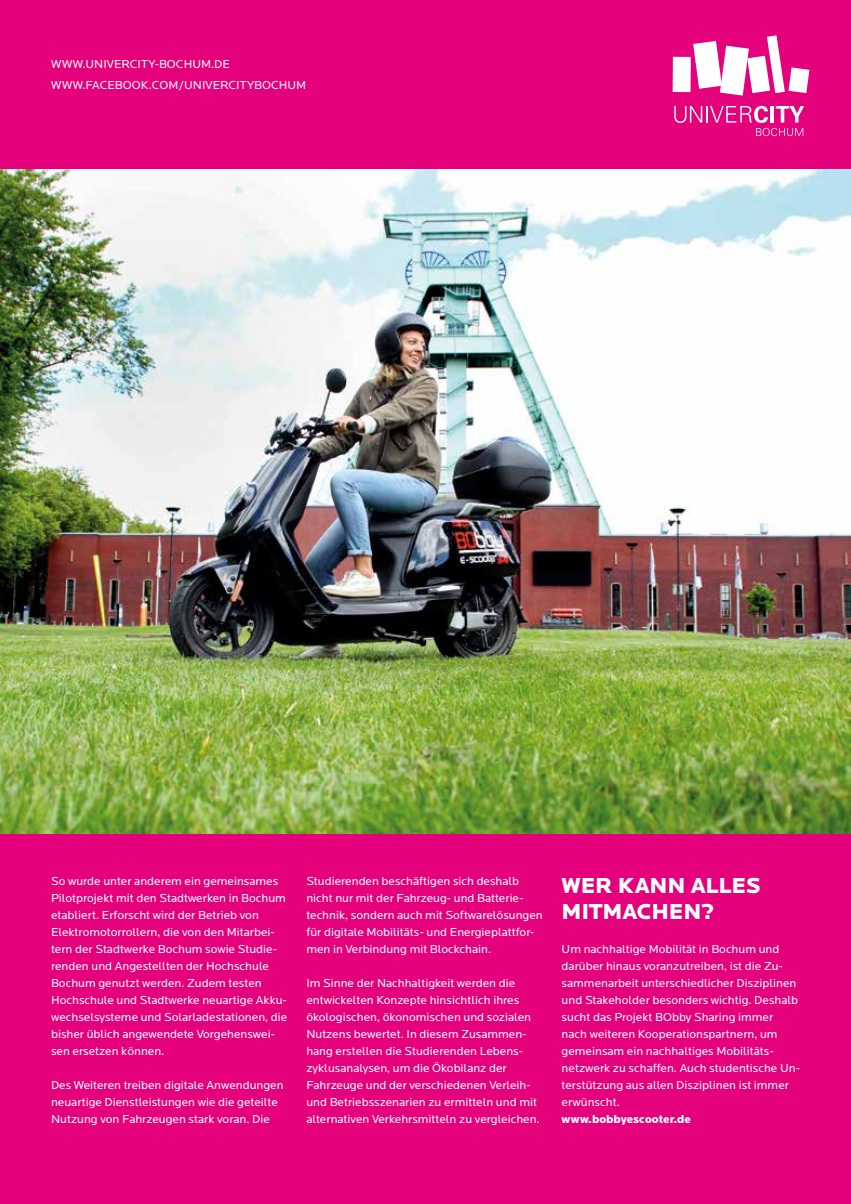
<style>
.page{position:relative;width:851px;height:1204px;background:#fff}
.page>*{position:absolute;margin:0;border:0;box-sizing:border-box;transform-origin:0 0}
.t1{font:900 22.5px/25.5px "Locator";letter-spacing:-.01em;color:#fff}
.t2{font:12px/17px "Locator";color:#fff}
.t3{font:900 12px "Locator";color:#fff}
</style>
<div class="page">
<div style="left:0;top:0;width:850px;height:1203px;background:#e5007c"></div>
<svg style="left:693px;top:35px;width:117px;height:61px"></svg>
<div style="left:672px;top:57px;width:18px;height:35px;background:#fff"></div>
<svg style="left:674px;top:106px;width:130px;height:30px"></svg>
<img style="left:0;top:169px;width:850px;height:664px">
<p class="t2" style="left:51px;top:53px;width:256px;line-height:21.8px">WWW.UNIVERCITY-BOCHUM.DE<br>WWW.FACEBOOK.COM/UNIVERCITYBOCHUM</p>
<p class="t2" style="left:51px;top:872px;width:238px">So wurde unter anderem ein gemeinsames Pilotprojekt mit den Stadtwerken in Bochum etabliert. Erforscht wird der Betrieb von Elektromotorrollern, die von den Mitarbei&shy;tern der Stadtwerke Bochum sowie Studie&shy;renden und Angestellten der Hochschule Bochum genutzt werden. Zudem testen Hochschule und Stadtwerke neuartige Akku&shy;wechselsysteme und Solarladestationen, die bisher üblich angewendete Vorgehenswei&shy;sen ersetzen können.</p>
<p class="t2" style="left:51px;top:1076px;width:234px">Des Weiteren treiben digitale Anwendungen neuartige Dienstleistungen wie die geteilte<br>Nutzung von Fahrzeugen stark voran. Die</p>
<p class="t2" style="left:306px;top:872px;width:238px">Studierenden beschäftigen sich deshalb nicht nur mit der Fahrzeug- und Batterie&shy;technik, sondern auch mit Softwarelösungen für digitale Mobilitäts- und Energieplattfor&shy;men in Verbindung mit Blockchain.</p>
<p class="t2" style="left:306px;top:974px;width:235px">Im Sinne der Nachhaltigkeit werden die entwickelten Konzepte hinsichtlich ihres ökologischen, ökonomischen und sozialen Nutzens bewertet. In diesem Zusammen&shy;hang erstellen die Studierenden Lebens&shy;zyklusanalysen, um die Ökobilanz der Fahrzeuge und der verschiedenen Verleih&shy;und Betriebsszenarien zu ermitteln und mit alternativen Verkehrsmitteln zu vergleichen.</p>
<h1 class="t1" style="left:561px;top:873px;width:200px">WER KANN ALLES<br>MITMACHEN?</h1>
<p class="t2" style="left:561px;top:940px;width:240px">Um nachhaltige Mobilität in Bochum und darüber hinaus voranzutreiben, ist die Zu&shy;sammenarbeit unterschiedlicher Disziplinen und Stakeholder besonders wichtig. Deshalb sucht das Projekt BObby Sharing immer nach weiteren Kooperationspartnern, um gemeinsam ein nachhaltiges Mobilitäts&shy;netzwerk zu schaffen. Auch studentische Un&shy;terstützung aus allen Disziplinen ist immer erwünscht.</p>
<p class="t3" style="left:561px;top:1111px;width:131px">www.bobbyescooter.de</p>
</div>
